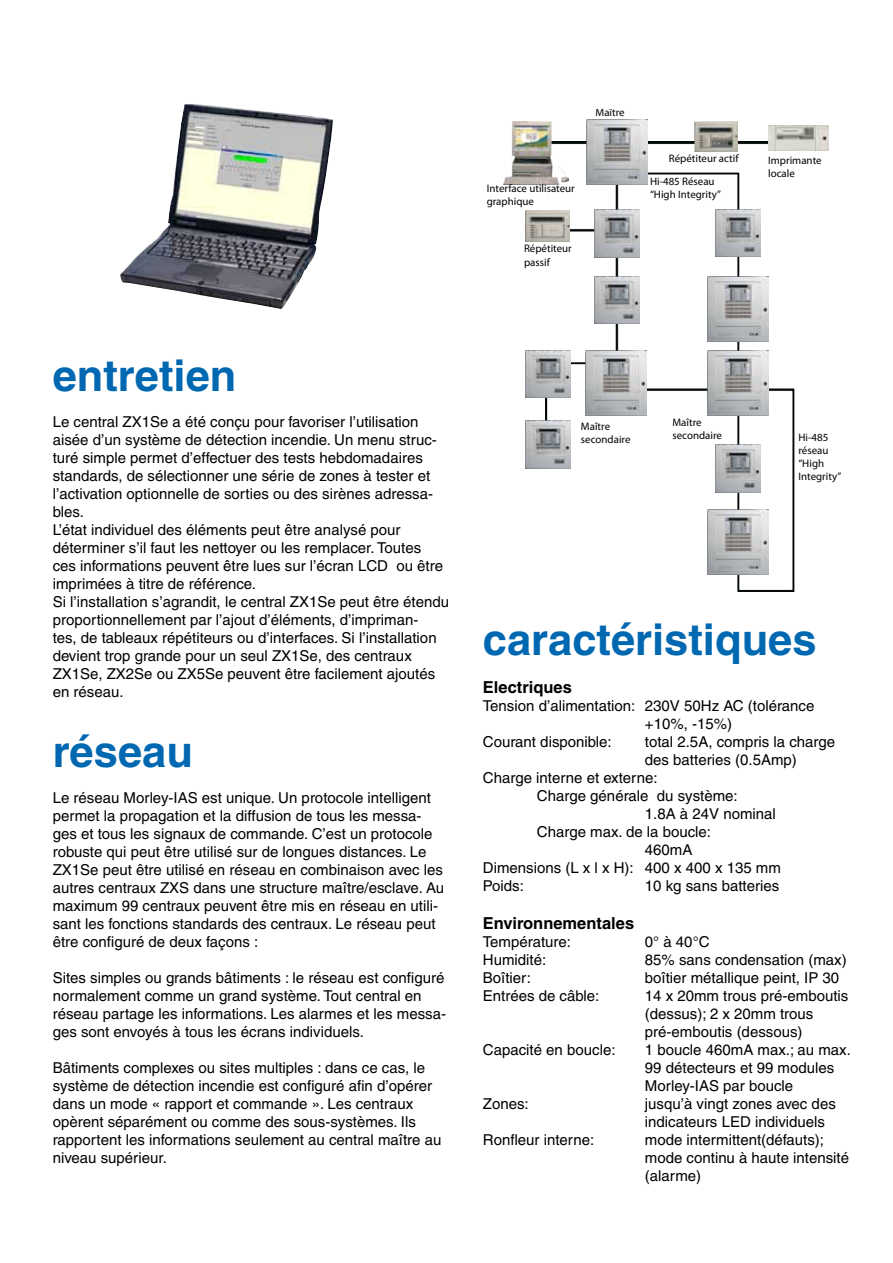
<style>
.page{position:relative;width:893px;height:1263px;background:#fff}
.page>*{position:absolute;margin:0;border:0;box-sizing:border-box;transform-origin:0 0}
.t1{font:700 43.5px "Helvetica";color:#0067b1}
.t2{font:700 16.5px "Helvetica";color:#000}
.t3{font:15px/18px "Helvetica";color:#000}
.t4{font:10.95px/13px "Myriad Pro";color:#000}
</style>
<div class="page">
<img style="left:120px;top:104px;width:213px;height:205px">
<img style="left:545px;top:142px;width:250px;height:449px">
<img style="left:694px;top:122px;width:44px;height:30px">
<img style="left:526px;top:211px;width:43px;height:30px">
<img style="left:769px;top:126px;width:59px;height:25px">
<img style="left:504px;top:121px;width:65px;height:64px">
<img style="left:715px;top:444px;width:45px;height:48px">
<img style="left:526px;top:421px;width:45px;height:47px">
<img style="left:526px;top:350px;width:45px;height:48px">
<img style="left:716px;top:209px;width:44px;height:48px">
<img style="left:594px;top:276px;width:45px;height:48px">
<img style="left:594px;top:210px;width:45px;height:47px">
<img style="left:586px;top:350px;width:61px;height:65px">
<img style="left:708px;top:509px;width:61px;height:65px">
<img style="left:708px;top:350px;width:61px;height:65px">
<img style="left:708px;top:276px;width:61px;height:66px">
<img style="left:587px;top:119px;width:61px;height:66px">
<p class="t4" style="left:595px;top:106px;width:31px">Maître</p>
<p class="t4" style="left:487px;top:182px;width:90px">Interface utilisateur graphique</p>
<p class="t4" style="left:524px;top:242px;width:49px">Répétiteur passif</p>
<p class="t4" style="left:669px;top:151px;width:71px">Répétiteur actif</p>
<p class="t4" style="left:768px;top:154px;width:55px">Imprimante locale</p>
<p class="t4" style="left:650px;top:175px;width:73px">Hi-485 Réseau “High Integrity”</p>
<h1 class="t1" style="left:53px;top:349px;width:185px">entretien</h1>
<p class="t3" style="left:53px;top:413px;width:398px">Le central ZX1Se a été conçu pour favoriser l’utilisation aisée d’un système de détection incendie. Un menu struc&shy;turé simple permet d’effectuer des tests hebdomadaires standards, de sélectionner une série de zones à tester et l’activation optionnelle de sorties ou des sirènes adressa&shy;bles.<br>L’état individuel des éléments peut être analysé pour déterminer s’il faut les nettoyer ou les remplacer. Toutes<br>ces informations peuvent être lues sur l’écran LCD ou être imprimées à titre de référence.<br>Si l’installation s’agrandit, le central ZX1Se peut être étendu proportionnellement par l’ajout d’éléments, d’impriman-<br>tes, de tableaux répétiteurs ou d’interfaces. Si l’installation devient trop grande pour un seul ZX1Se, des centraux ZX1Se, ZX2Se ou ZX5Se peuvent être facilement ajoutés en réseau.</p>
<h1 class="t1" style="left:53px;top:725px;width:142px">réseau</h1>
<p class="t3" style="left:53px;top:789px;width:393px">Le réseau Morley-IAS est unique. Un protocole intelligent permet la propagation et la diffusion de tous les messa&shy;ges et tous les signaux de commande. C’est un protocole robuste qui peut être utilisé sur de longues distances. Le ZX1Se peut être utilisé en réseau en combinaison avec les autres centraux ZXS dans une structure maître/esclave. Au maximum 99 centraux peuvent être mis en réseau en utili&shy;sant les fonctions standards des centraux. Le réseau peut être configuré de deux façons :</p>
<p class="t3" style="left:53px;top:969px;width:395px">Sites simples ou grands bâtiments : le réseau est configuré normalement comme un grand système. Tout central en réseau partage les informations. Les alarmes et les messa&shy;ges sont envoyés à tous les écrans individuels.</p>
<p class="t3" style="left:53px;top:1059px;width:390px">Bâtiments complexes ou sites multiples : dans ce cas, le système de détection incendie est configuré afin d’opérer dans un mode « rapport et commande ». Les centraux opèrent séparément ou comme des sous-systèmes. Ils rapportent les informations seulement au central maître au niveau supérieur.</p>
<p class="t4" style="left:581px;top:420px;width:51px">Maître secondaire</p>
<p class="t4" style="left:672px;top:415px;width:51px">Maître secondaire</p>
<p class="t4" style="left:798px;top:430px;width:44px">Hi-485 réseau “High<br>Integrity”</p>
<h1 class="t1" style="left:483px;top:613px;width:335px">caractéristiques</h1>
<p class="t2" style="left:483px;top:677px;width:90px">Electriques</p>
<p class="t3" style="left:483px;top:696px;width:333px">Tension d’alimentation: 230V 50Hz AC (tolérance</p>
<p class="t3" style="left:645px;top:714px;width:89px">+10%, -15%)</p>
<p class="t3" style="left:483px;top:732px;width:130px">Courant disponible:</p>
<p class="t3" style="left:645px;top:732px;width:192px">total 2.5A, compris la charge</p>
<p class="t3" style="left:645px;top:750px;width:153px">des batteries (0.5Amp)</p>
<p class="t3" style="left:483px;top:768px;width:176px">Charge interne et externe:</p>
<p class="t3" style="left:537px;top:786px;width:202px">Charge générale du système:</p>
<p class="t3" style="left:645px;top:804px;width:132px">1.8A à 24V nominal</p>
<p class="t3" style="left:537px;top:822px;width:176px">Charge max. de la boucle:</p>
<p class="t3" style="left:645px;top:840px;width:49px">460mA</p>
<p class="t3" style="left:483px;top:858px;width:299px">Dimensions (L x l x H): 400 x 400 x 135 mm</p>
<p class="t3" style="left:483px;top:876px;width:42px">Poids:</p>
<p class="t3" style="left:645px;top:876px;width:136px">10 kg sans batteries</p>
<p class="t2" style="left:483px;top:913px;width:153px">Environnementales</p>
<p class="t3" style="left:483px;top:932px;width:90px">Température:</p>
<p class="t3" style="left:645px;top:932px;width:66px">0° à 40°C</p>
<p class="t3" style="left:483px;top:950px;width:65px">Humidité:</p>
<p class="t3" style="left:645px;top:950px;width:203px">85% sans condensation (max)</p>
<p class="t3" style="left:483px;top:968px;width:49px">Boîtier:</p>
<p class="t3" style="left:645px;top:968px;width:196px">boîtier métallique peint, IP 30</p>
<p class="t3" style="left:483px;top:986px;width:118px">Entrées de câble:</p>
<p class="t3" style="left:645px;top:986px;width:205px">14 x 20mm trous pré-emboutis (dessus); 2 x 20mm trous pré-emboutis (dessous)</p>
<p class="t3" style="left:483px;top:1040px;width:134px">Capacité en boucle:</p>
<p class="t3" style="left:645px;top:1040px;width:208px">1 boucle 460mA max.; au max.<br>99 détecteurs et 99 modules<br>Morley-IAS par boucle</p>
<p class="t3" style="left:483px;top:1094px;width:47px">Zones:</p>
<p class="t3" style="left:645px;top:1094px;width:192px">jusqu’à vingt zones avec des indicateurs LED individuels</p>
<p class="t3" style="left:483px;top:1130px;width:113px">Ronfleur interne:</p>
<p class="t3" style="left:645px;top:1130px;width:206px">mode intermittent(défauts); mode continu à haute intensité (alarme)</p>
</div>
